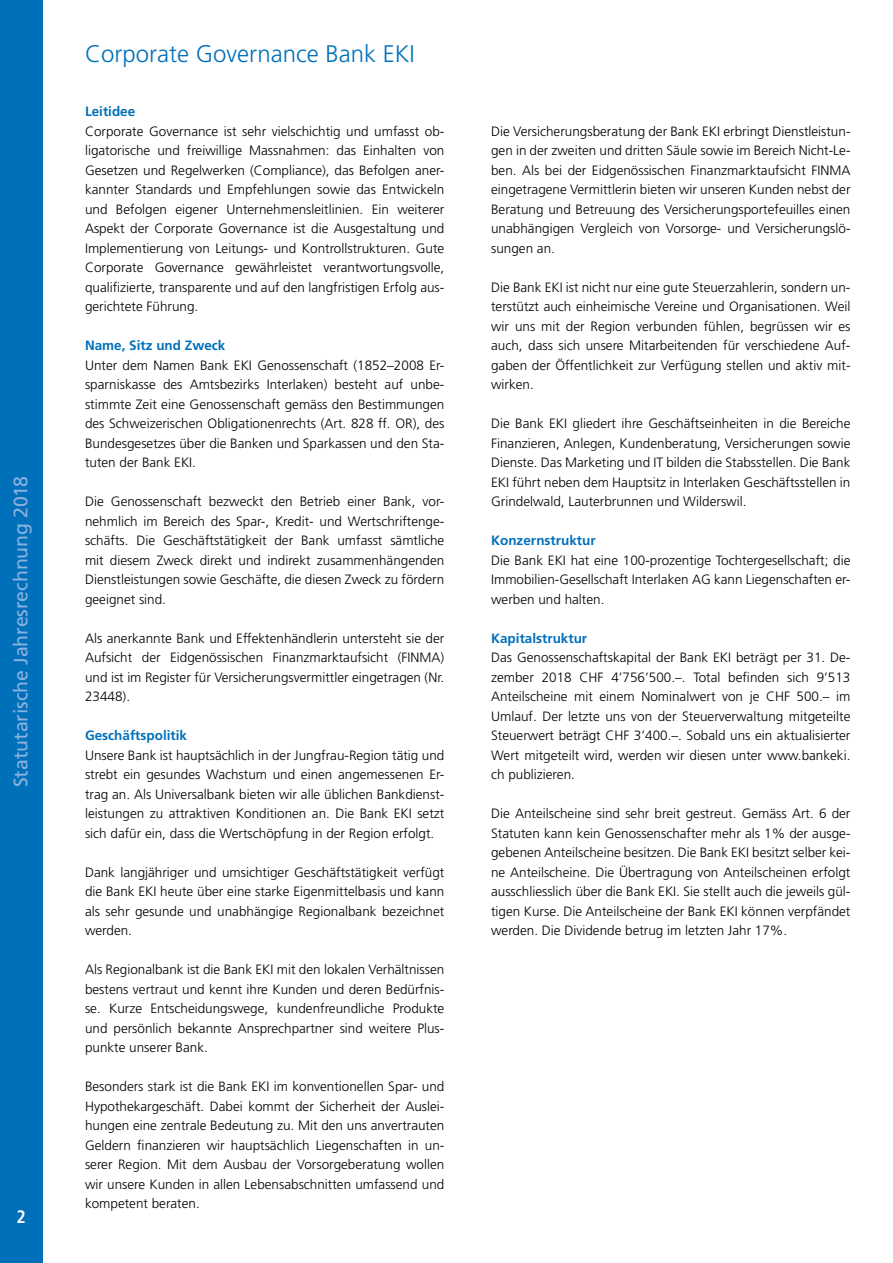
<style>
.page{position:relative;width:893px;height:1263px;background:#fff}
.page>*{position:absolute;margin:0;border:0;box-sizing:border-box;transform-origin:0 0}
.t1{font:300 24px "Frutiger LT Std";color:#0070ba}
.t2{font:19.5px "Frutiger LT Std";letter-spacing:-.005em;color:#8ab2df}
.t3{font:700 condensed 18px "Frutiger LT Std";color:#fff}
.t4{font:300 13.5px/19.5px "Frutiger LT Std";color:#000;text-align:justify}
.t5{font:700 13.5px "Frutiger LT Std";color:#0070ba}
</style>
<div class="page">
<div style="left:0;top:0;width:43px;height:1263px;background:#0070ba"></div>
<h2 class="t2" style="left:9px;top:787px;width:312px;rotate:-90deg">Statutarische Jahresrechnung 2018</h2>
<h3 class="t3" style="left:17px;top:1206px;width:11px">2</h3>
<h1 class="t1" style="left:85px;top:40px;width:331px">Corporate Governance Bank EKI</h1>
<p class="t5" style="left:85px;top:104px;width:52px">Leitidee</p>
<p class="t4" style="left:85px;top:122px;width:361px">Corporate Governance ist sehr vielschichtig und umfasst ob&shy;ligatorische und freiwillige Massnahmen: das Einhalten von Gesetzen und Regelwerken (Compliance), das Befolgen aner&shy;kannter Standards und Empfehlungen sowie das Entwickeln und Befolgen eigener Unternehmensleitlinien. Ein weiterer Aspekt der Corporate Governance ist die Ausgestaltung und Implementierung von Leitungs- und Kontrollstrukturen. Gute Corporate Governance gewährleistet verantwortungsvolle, qualifizierte, transparente und auf den langfristigen Erfolg aus&shy;gerichtete Führung.</p>
<p class="t5" style="left:85px;top:338px;width:142px">Name, Sitz und Zweck</p>
<p class="t4" style="left:85px;top:356px;width:361px">Unter dem Namen Bank EKI Genossenschaft (1852–2008 Er&shy;sparniskasse des Amtsbezirks Interlaken) besteht auf unbe&shy;stimmte Zeit eine Genossenschaft gemäss den Bestimmungen des Schweizerischen Obligationenrechts (Art. 828 ff. OR), des Bundesgesetzes über die Banken und Sparkassen und den Sta&shy;tuten der Bank EKI.</p>
<p class="t4" style="left:85px;top:492px;width:361px">Die Genossenschaft bezweckt den Betrieb einer Bank, vor&shy;nehmlich im Bereich des Spar-, Kredit- und Wertschriftenge&shy;schäfts. Die Geschäftstätigkeit der Bank umfasst sämtliche mit diesem Zweck direkt und indirekt zusammenhängenden Dienstleistungen sowie Geschäfte, die diesen Zweck zu fördern geeignet sind.</p>
<p class="t4" style="left:85px;top:629px;width:361px">Als anerkannte Bank und Effektenhändlerin untersteht sie der Aufsicht der Eidgenössischen Finanzmarktaufsicht (FINMA) und ist im Register für Versicherungsvermittler eingetragen (Nr.<br>23448).</p>
<p class="t5" style="left:85px;top:728px;width:104px">Geschäftspolitik</p>
<p class="t4" style="left:85px;top:746px;width:361px">Unsere Bank ist hauptsächlich in der Jungfrau-Region tätig und strebt ein gesundes Wachstum und einen angemessenen Er&shy;trag an. Als Universalbank bieten wir alle üblichen Bankdienst&shy;leistungen zu attraktiven Konditionen an. Die Bank EKI setzt sich dafür ein, dass die Wertschöpfung in der Region erfolgt.</p>
<p class="t4" style="left:85px;top:863px;width:361px">Dank langjähriger und umsichtiger Geschäftstätigkeit verfügt die Bank EKI heute über eine starke Eigenmittelbasis und kann als sehr gesunde und unabhängige Regionalbank bezeichnet werden.</p>
<p class="t4" style="left:85px;top:960px;width:361px">Als Regionalbank ist die Bank EKI mit den lokalen Verhältnissen bestens vertraut und kennt ihre Kunden und deren Bedürfnis&shy;se. Kurze Entscheidungswege, kundenfreundliche Produkte und persönlich bekannte Ansprechpartner sind weitere Plus&shy;punkte unserer Bank.</p>
<p class="t4" style="left:85px;top:1077px;width:361px">Besonders stark ist die Bank EKI im konventionellen Spar- und Hypothekargeschäft. Dabei kommt der Sicherheit der Auslei&shy;hungen eine zentrale Bedeutung zu. Mit den uns anvertrauten Geldern finanzieren wir hauptsächlich Liegenschaften in un&shy;serer Region. Mit dem Ausbau der Vorsorgeberatung wollen wir unsere Kunden in allen Lebensabschnitten umfassend und kompetent beraten.</p>
<p class="t4" style="left:491px;top:121px;width:361px">Die Versicherungsberatung der Bank EKI erbringt Dienstleistun&shy;gen in der zweiten und dritten Säule sowie im Bereich Nicht-Le&shy;ben. Als bei der Eidgenössischen Finanzmarktaufsicht FINMA eingetragene Vermittlerin bieten wir unseren Kunden nebst der Beratung und Betreuung des Versicherungsportefeuilles einen unabhängigen Vergleich von Vorsorge- und Versicherungslö&shy;sungen an.</p>
<p class="t4" style="left:491px;top:277px;width:361px">Die Bank EKI ist nicht nur eine gute Steuerzahlerin, sondern un&shy;terstützt auch einheimische Vereine und Organisationen. Weil wir uns mit der Region verbunden fühlen, begrüssen wir es auch, dass sich unsere Mitarbeitenden für verschiedene Auf&shy;gaben der Öffentlichkeit zur Verfügung stellen und aktiv mit&shy;wirken.</p>
<p class="t4" style="left:491px;top:414px;width:361px">Die Bank EKI gliedert ihre Geschäftseinheiten in die Bereiche Finanzieren, Anlegen, Kundenberatung, Versicherungen sowie Dienste. Das Marketing und IT bilden die Stabsstellen. Die Bank EKI führt neben dem Hauptsitz in Interlaken Geschäftsstellen in Grindelwald, Lauterbrunnen und Wilderswil.</p>
<p class="t5" style="left:491px;top:532px;width:106px">Konzernstruktur</p>
<p class="t4" style="left:491px;top:550px;width:361px">Die Bank EKI hat eine 100-prozentige Tochtergesellschaft; die Immobilien-Gesellschaft Interlaken AG kann Liegenschaften er&shy;werben und halten.</p>
<p class="t5" style="left:491px;top:630px;width:98px">Kapitalstruktur</p>
<p class="t4" style="left:491px;top:648px;width:361px">Das Genossenschaftskapital der Bank EKI beträgt per 31. De&shy;zember 2018 CHF 4’756’500.–. Total befinden sich 9’513<br>Anteilscheine mit einem Nominalwert von je CHF 500.– im Umlauf. Der letzte uns von der Steuerverwaltung mitgeteilte Steuerwert beträgt CHF 3’400.–. Sobald uns ein aktualisierter Wert mitgeteilt wird, werden wir diesen unter www.bankeki. ch publizieren.</p>
<p class="t4" style="left:491px;top:804px;width:361px">Die Anteilscheine sind sehr breit gestreut. Gemäss Art. 6 der Statuten kann kein Genossenschafter mehr als 1% der ausge&shy;gebenen Anteilscheine besitzen. Die Bank EKI besitzt selber kei&shy;ne Anteilscheine. Die Übertragung von Anteilscheinen erfolgt ausschliesslich über die Bank EKI. Sie stellt auch die jeweils gül&shy;tigen Kurse. Die Anteilscheine der Bank EKI können verpfändet werden. Die Dividende betrug im letzten Jahr 17%.</p>
</div>
